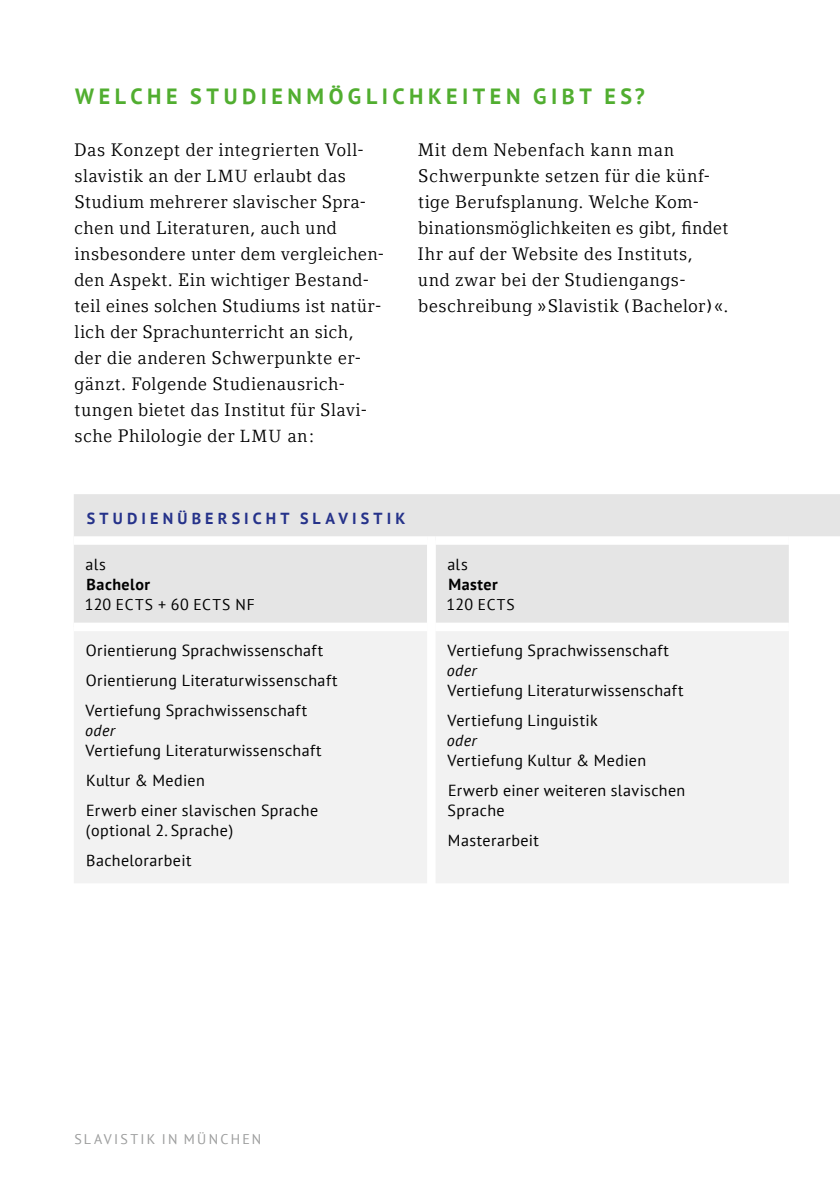
<style>
.page{position:relative;width:840px;height:1191px;background:#fff}
.page>*{position:absolute;margin:0;border:0;box-sizing:border-box;transform-origin:0 0}
.t1{font:700 22px "PT Sans";letter-spacing:.205em;color:#51ae30}
.t2{font:18px/26px "Compatil Letter LT Com";letter-spacing:.02em;color:#000}
.t3{font:16px/30px "PT Sans";letter-spacing:.025em;color:#000}
.t4{font:700 16px "PT Sans";letter-spacing:.26em;color:#25328a}
.t5{font:700 16px "PT Sans";letter-spacing:.03em;color:#000}
.t6{font:italic 16px "PT Sans";letter-spacing:.025em;color:#000}
.t7{font:15.6px "PT Sans";letter-spacing:.07em;color:#000}
.t8{font:14px "PT Sans";letter-spacing:.16em;color:#9c9d9d}
.s1{font-size:17.4px}
.s2{font-size:16px}
</style>
<div class="page">
<div style="left:74px;top:494px;width:765px;height:128px;background:#e5e5e5"></div>
<svg style="left:427px;top:545px;width:412px;height:338px;fill:#e5e5e5"></svg>
<div style="left:74px;top:631px;width:714px;height:252px;background:#f2f2f2"></div>
<div style="left:74px;top:536px;width:353px;height:9px;background:#fff"></div>
<div style="left:427px;top:536px;width:8px;height:9px;background:#fff"></div>
<div style="left:435px;top:536px;width:353px;height:9px;background:#fff"></div>
<div style="left:788px;top:536px;width:51px;height:9px;background:#fff"></div>
<div style="left:427px;top:622px;width:8px;height:9px;background:#fff"></div>
<div style="left:435px;top:622px;width:353px;height:9px;background:#fff"></div>
<div style="left:788px;top:622px;width:51px;height:9px;background:#fff"></div>
<p class="t1" style="left:75px;top:82px;width:571px">WELCHE STUDIENMÖGLICHKEITEN GIBT ES?</p>
<p class="t2" style="left:74px;top:137px;width:311px">Das Konzept der integrierten Voll&shy;slavistik an der <span class="s1">LMU</span> erlaubt das Studium mehrerer slavischer Spra&shy;chen und Literaturen, auch und insbesondere unter dem vergleichen&shy;den Aspekt. Ein wichtiger Bestand&shy;teil eines solchen Studiums ist natür&shy;lich der Sprachunterricht an sich, der die anderen Schwerpunkte er&shy;gänzt. Folgende Studienausrich&shy;tungen bietet das Institut für Slavi&shy;sche Philologie der <span class="s1">LMU</span> an:</p>
<p class="t2" style="left:417px;top:137px;width:312px">Mit dem Nebenfach kann man Schwerpunkte setzen für die künf&shy;tige Berufsplanung. Welche Kom&shy;binationsmöglichkeiten es gibt, findet Ihr auf der Website des Instituts, und zwar bei der Studiengangs&shy;beschreibung »Slavistik (Bachelor)«.</p>
<p class="t4" style="left:87px;top:507px;width:320px">STUDIENÜBERSICHT SLAVISTIK</p>
<p class="t3" style="left:85px;top:549px;width:22px">als</p>
<p class="t5" style="left:86px;top:574px;width:65px">Bachelor</p>
<p class="t7" style="left:85px;top:594px;width:171px"><span class="s2">120</span> ECTS <span class="s2">+ 60</span> ECTS N F</p>
<p class="t3" style="left:86px;top:635px;width:253px">Orientierung Sprachwissenschaft<br>Orientierung Literaturwissenschaft<br>Vertiefung Sprachwissenschaft</p>
<p class="t6" style="left:85px;top:720px;width:31px">oder</p>
<p class="t3" style="left:86px;top:735px;width:237px">Vertiefung Literaturwissenschaft<br>Kultur &amp; Medien<br>Erwerb einer slavischen Sprache</p>
<p class="t3" style="left:86px;top:815px;width:149px">(optional 2. Sprache)<br>Bachelorarbeit</p>
<p class="t3" style="left:447px;top:549px;width:22px">als</p>
<p class="t5" style="left:448px;top:574px;width:51px">Master</p>
<p class="t7" style="left:446px;top:594px;width:70px"><span class="s2">120</span> ECTS</p>
<p class="t3" style="left:447px;top:635px;width:223px">Vertiefung Sprachwissenschaft</p>
<p class="t6" style="left:446px;top:660px;width:31px">oder</p>
<p class="t3" style="left:447px;top:675px;width:237px">Vertiefung Literaturwissenschaft<br>Vertiefung Linguistik</p>
<p class="t6" style="left:446px;top:730px;width:31px">oder</p>
<p class="t3" style="left:447px;top:745px;width:239px">Vertiefung Kultur &amp; Medien<br>Erwerb einer weiteren slavischen</p>
<p class="t3" style="left:447px;top:795px;width:93px">Sprache<br>Masterarbeit</p>
<p class="t8" style="left:74px;top:1130px;width:49px">Sl avistik</p>
<p class="t8" style="left:162px;top:1130px;width:101px">in München</p>
</div>
